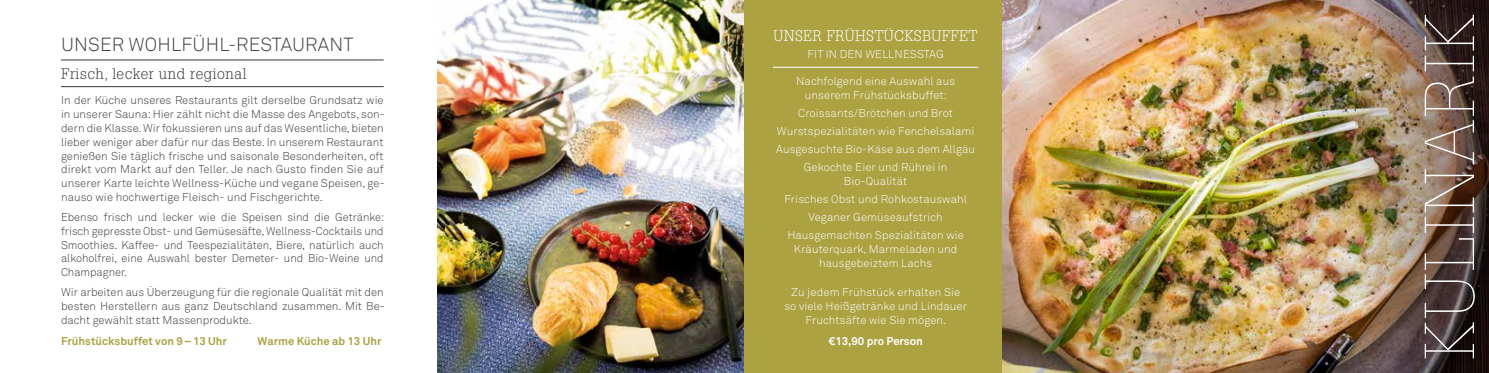
<style>
.page{position:relative;width:1489px;height:373px;background:#fff}
.page>*{position:absolute;margin:0;border:0;box-sizing:border-box;transform-origin:0 0}
.t1{font:300 18.75px "Akkurat";letter-spacing:.01em;color:#3b3b3a}
.t2{font:300 15px "Glypha";letter-spacing:.04em;color:#3b3b3a}
.t3{font:300 15px "Glypha";letter-spacing:.02em;color:#fff}
.t4{font:300 11.25px/13.8px "Akkurat";color:#3b3b3a;text-align:justify}
.t5{font:300 11.25px/18px "Akkurat";letter-spacing:.01em;color:#fff;text-align:center}
.t6{font:700 11.25px "Akkurat";color:#aca242}
.t7{font:700 11.25px "Akkurat";color:#fff}
</style>
<div class="page">
<img style="left:1001px;top:0;width:358px;height:372px">
<img style="left:438px;top:0;width:306px;height:372px">
<img style="left:1359px;top:0;width:129px;height:372px">
<svg style="left:1424px;top:15px;width:50px;height:342px;background:#6a564e"></svg>
<hr style="left:61px;top:60px;width:322px;height:1px;background:#3b3b3a">
<hr style="left:61px;top:86px;width:322px;height:1px;background:#3b3b3a">
<div style="left:744px;top:0;width:257px;height:372px;background:#aca242"></div>
<hr style="left:772px;top:67px;width:206px;height:1px;background:#fff">
<h1 class="t1" style="left:61px;top:33px;width:294px">UNSER WOHLFÜHL-RESTAURANT</h1>
<h2 class="t2" style="left:61px;top:65px;width:187px">Frisch, lecker und regional</h2>
<p class="t4" style="left:61px;top:94px;width:325px">In der Küche unseres Restaurants gilt derselbe Grundsatz wie in unserer Sauna: Hier zählt nicht die Masse des Angebots, son&shy;dern die Klasse. Wir fokussieren uns auf das Wesentliche, bieten lieber weniger aber dafür nur das Beste. In unserem Restaurant genießen Sie täglich frische und saisonale Besonderheiten, oft direkt vom Markt auf den Teller. Je nach Gusto finden Sie auf unserer Karte leichte Wellness-Küche und vegane Speisen, ge&shy;nauso wie hochwertige Fleisch- und Fischgerichte.</p>
<p class="t4" style="left:61px;top:210px;width:325px">Ebenso frisch und lecker wie die Speisen sind die Getränke: frisch gepresste Obst- und Gemüsesäfte, Wellness-Cocktails und Smoothies. Kaffee- und Teespezialitäten, Biere, natürlich auch alkoholfrei, eine Auswahl bester Demeter- und Bio-Weine und Champagner.</p>
<p class="t4" style="left:61px;top:285px;width:325px">Wir arbeiten aus Überzeugung für die regionale Qualität mit den besten Herstellern aus ganz Deutschland zusammen. Mit Be&shy;dacht gewählt statt Massenprodukte.</p>
<p class="t6" style="left:61px;top:333px;width:167px">Frühstücksbuffet von 9–13 Uhr</p>
<p class="t6" style="left:258px;top:333px;width:125px">Warme Küche ab 13 Uhr</p>
<h2 class="t3" style="left:773px;top:27px;width:206px">UNSER FRÜHSTÜCKSBUFFET</h2>
<p class="t5" style="left:807px;top:45px;width:138px">FIT IN DEN WELLNESSTAG</p>
<p class="t5" style="left:796px;top:74px;width:160px;line-height:13.8px">Nachfolgend eine Auswahl aus unserem Frühstücksbuffet:</p>
<p class="t5" style="left:776px;top:104px;width:200px">Croissants/Brötchen und Brot Wurstspezialitäten wie Fenchelsalami Ausgesuchte Bio-Käse aus dem Allgäu Gekochte Eier und Rührei in</p>
<p class="t5" style="left:784px;top:172px;width:184px">Bio-Qualität<br>Frisches Obst und Rohkostauswahl<br>Veganer Gemüseaufstrich<br>Hausgemachten Spezialitäten wie</p>
<p class="t5" style="left:793px;top:242px;width:165px;line-height:13.8px">Kräuterquark, Marmeladen und hausgebeiztem Lachs</p>
<p class="t5" style="left:784px;top:285px;width:184px;line-height:13.8px">Zu jedem Frühstück erhalten Sie so viele Heißgetränke und Lindauer<br>Fruchtsäfte wie Sie mögen.</p>
<p class="t7" style="left:828px;top:333px;width:96px">€13,90 pro Person</p>
</div>
